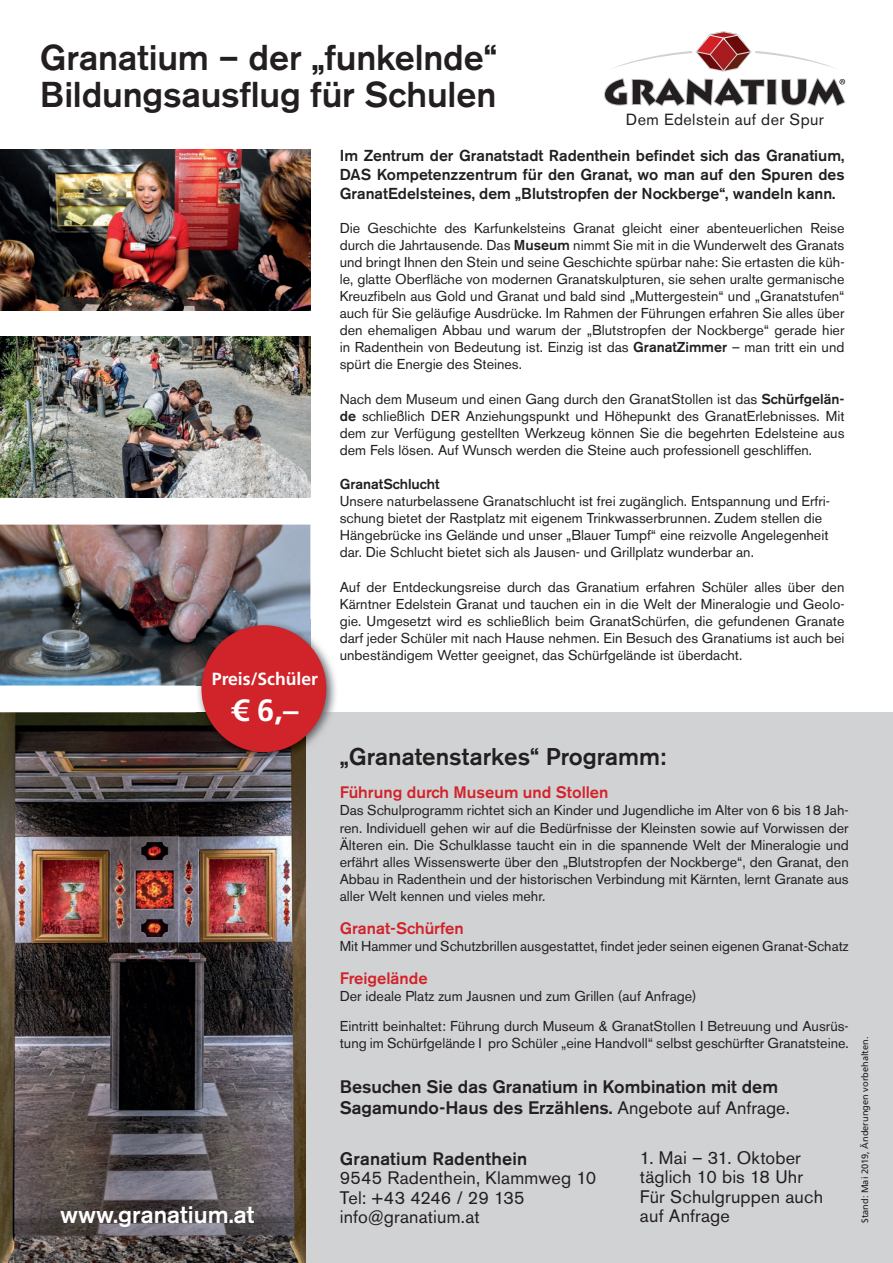
<style>
.page{position:relative;width:893px;height:1263px;background:#fff}
.page>*{position:absolute;margin:0;border:0;box-sizing:border-box;transform-origin:0 0}
.t1{font:500 35.7px/37.2px "Akzidenz Grotesk BE";letter-spacing:-.005em;color:#231f20}
.t2{font:700 30.75px "Sto Frutiger";color:#fff}
.t3{font:500 24px "Akzidenz Grotesk BE";color:#231f20}
.t4{font:500 24px "Akzidenz Grotesk BE";color:#fff}
.t5{font:18px/19.5px "Akzidenz Grotesk BE";letter-spacing:.01em;color:#231f20}
.t6{font:500 18px/20.2px "Akzidenz Grotesk BE";color:#231f20}
.t7{font:700 17.55px "Sto Frutiger";color:#fff}
.t8{font:500 16.5px "Akzidenz Grotesk BE";color:#d1232a}
.t9{font:16.05px "Akzidenz Grotesk BE";letter-spacing:.025em;color:#231f20}
.t10{font:500 15.75px/18.9px "Akzidenz Grotesk BE";color:#231f20;text-align:justify}
.t11{font:14.25px/17.1px "Akzidenz Grotesk BE";color:#231f20;text-align:justify}
.t12{font:500 14.25px "Akzidenz Grotesk BE";color:#231f20}
.t13{font:9.3px "Sto Frutiger";color:#231f20}
.s1{font-weight:500}
.s2{font-weight:400}
</style>
<div class="page">
<img style="left:0;top:712px;width:306px;height:551px">
<div style="left:306px;top:712px;width:587px;height:551px;background:#d1d2d4"></div>
<img style="left:0;top:337px;width:310px;height:161px">
<img style="left:0;top:525px;width:310px;height:160px">
<img style="left:0;top:149px;width:310px;height:161px">
<img style="left:196px;top:620px;width:140px;height:143px">
<img style="left:196px;top:620px;width:114px;height:65px">
<div style="left:201px;top:625px;width:125px;height:127px;background:#d1232a;border-radius:50%"></div>
<svg style="left:613px;top:31px;width:221px;height:41px"></svg>
<svg style="left:604px;top:78px;width:242px;height:29px"></svg>
<h1 class="t1" style="left:40px;top:38px;width:459px">Granatium – der „funkelnde“<br>Bildungsausflug für Schulen</h1>
<p class="t9" style="left:626px;top:110px;width:199px">Dem Edelstein auf der Spur</p>
<p class="t10" style="left:340px;top:146px;width:506px">Im Zentrum der Granatstadt Radenthein befindet sich das Granatium, DAS Kompetenzzentrum für den Granat, wo man auf den Spuren des GranatEdelsteines, dem „Blutstropfen der Nockberge“, wandeln kann.</p>
<p class="t11" style="left:340px;top:219px;width:506px">Die Geschichte des Karfunkelsteins Granat gleicht einer abenteuerlichen Reise durch die Jahrtausende. Das <span class="s1">Museum</span> nimmt Sie mit in die Wunderwelt des Granats und bringt Ihnen den Stein und seine Geschichte spürbar nahe: Sie ertasten die küh&shy;le, glatte Oberfläche von modernen Granatskulpturen, sie sehen uralte germanische Kreuzfibeln aus Gold und Granat und bald sind „Muttergestein“ und „Granatstufen“ auch für Sie geläufige Ausdrücke. Im Rahmen der Führungen erfahren Sie alles über den ehemaligen Abbau und warum der „Blutstropfen der Nockberge“ gerade hier in Radenthein von Bedeutung ist. Einzig ist das <span class="s1">GranatZimmer</span> – man tritt ein und spürt die Energie des Steines.</p>
<p class="t11" style="left:340px;top:390px;width:506px">Nach dem Museum und einen Gang durch den GranatStollen ist das <span class="s1">Schürfgelän&shy;de</span> schließlich DER Anziehungspunkt und Höhepunkt des GranatErlebnisses. Mit dem zur Verfügung gestellten Werkzeug können Sie die begehrten Edelsteine aus dem Fels lösen. Auf Wunsch werden die Steine auch professionell geschliffen.</p>
<p class="t12" style="left:340px;top:475px;width:101px">GranatSchlucht</p>
<p class="t11" style="left:340px;top:493px;width:492px;text-align:left">Unsere naturbelassene Granatschlucht ist frei zugänglich. Entspannung und Erfri&shy;schung bietet der Rastplatz mit eigenem Trinkwasserbrunnen. Zudem stellen die Hängebrücke ins Gelände und unser „Blauer Tumpf“ eine reizvolle Angelegenheit dar. Die Schlucht bietet sich als Jausen- und Grillplatz wunderbar an.</p>
<p class="t11" style="left:340px;top:578px;width:506px">Auf der Entdeckungsreise durch das Granatium erfahren Schüler alles über den Kärntner Edelstein Granat und tauchen ein in die Welt der Mineralogie und Geolo&shy;gie. Umgesetzt wird es schließlich beim GranatSchürfen, die gefundenen Granate darf jeder Schüler mit nach Hause nehmen. Ein Besuch des Granatiums ist auch bei unbeständigem Wetter geeignet, das Schürfgelände ist überdacht.</p>
<p class="t7" style="left:212px;top:668px;width:108px">Preis/Schüler</p>
<h2 class="t2" style="left:232px;top:693px;width:68px">€ 6,–</h2>
<h3 class="t4" style="left:60px;top:1200px;width:196px">www.granatium.at</h3>
<h3 class="t3" style="left:340px;top:742px;width:328px">„Granatenstarkes“ Programm:</h3>
<p class="t8" style="left:340px;top:782px;width:270px">Führung durch Museum und Stollen</p>
<p class="t11" style="left:340px;top:802px;width:510px">Das Schulprogramm richtet sich an Kinder und Jugendliche im Alter von 6 bis 18 Jah&shy;ren. Individuell gehen wir auf die Bedürfnisse der Kleinsten sowie auf Vorwissen der Älteren ein. Die Schulklasse taucht ein in die spannende Welt der Mineralogie und erfährt alles Wissenswerte über den „Blutstropfen der Nockberge“, den Granat, den Abbau in Radenthein und der historischen Verbindung mit Kärnten, lernt Granate aus aller Welt kennen und vieles mehr.</p>
<p class="t8" style="left:340px;top:918px;width:126px">Granat-Schürfen</p>
<p class="t11" style="left:340px;top:937px;width:510px">Mit Hammer und Schutzbrillen ausgestattet, findet jeder seinen eigenen Granat-Schatz</p>
<p class="t8" style="left:340px;top:968px;width:89px">Freigelände</p>
<p class="t11" style="left:340px;top:981px;width:510px;line-height:29.8px">Der ideale Platz zum Jausnen und zum Grillen (auf Anfrage)<br>Eintritt beinhaltet: Führung durch Museum &amp; GranatStollen I Betreuung und Ausrüs-</p>
<p class="t11" style="left:340px;top:1035px;width:510px">tung im Schürfgelände I pro Schüler „eine Handvoll“ selbst geschürfter Granatsteine.</p>
<p class="t6" style="left:340px;top:1077px;width:451px">Besuchen Sie das Granatium in Kombination mit dem<br>Sagamundo-Haus des Erzählens. <span class="s2">Angebote auf Anfrage.</span></p>
<p class="t6" style="left:340px;top:1148px;width:189px">Granatium Radenthein</p>
<p class="t5" style="left:340px;top:1168px;width:258px">9545 Radenthein, Klammweg 10<br>Tel: +43 4246 / 29 135 info@granatium.at</p>
<p class="t5" style="left:640px;top:1148px;width:185px">1. Mai – 31. Oktober täglich 10 bis 18 Uhr<br>Für Schulgruppen auch auf Anfrage</p>
<p class="t13" style="left:859px;top:1223px;width:188px;rotate:-90deg">Stand: Mai 2019, Änderungen vorbehalten.</p>
</div>
